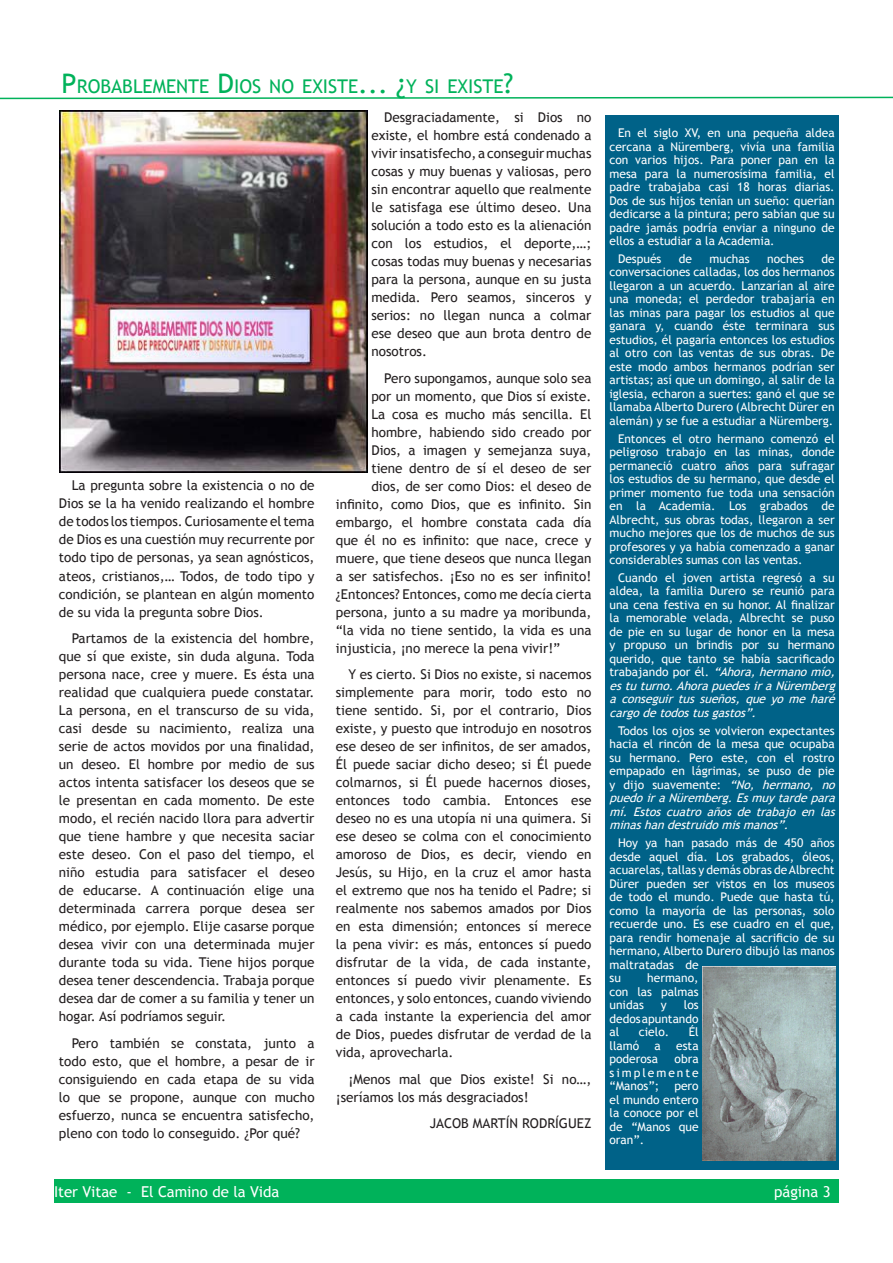
<style>
.page{position:relative;width:893px;height:1263px;background:#fff}
.page>*{position:absolute;margin:0;border:0;box-sizing:border-box;transform-origin:0 0}
.t1{font:18.9px "Trebuchet MS";color:#00b25a}
.t2{font:15px "Trebuchet MS";color:#fff}
.GENERAL_TODO{font:13.5px/18px "Trebuchet MS";color:#231f20;text-align:justify}
.t3{font:12px/13.5px "Trebuchet MS";color:#fff;text-align:justify}
.s1{font-size:27px}
.s2{font-style:italic}
</style>
<div class="page">
<div style="left:54px;top:1179px;width:785px;height:24px;background:#00b25a"></div>
<svg style="left:0;top:96px;width:893px;height:4px"></svg>
<img style="left:60px;top:111px;width:307px;height:361px">
<div style="left:605px;top:115px;width:234px;height:1054px;background:#006288"></div>
<img style="left:703px;top:966px;width:133px;height:194px">
<p class="t1" style="left:62px;top:75px;width:453px"><span class="s1">P</span>ROBABLEMENTE <span class="s1">D</span>IOS NO EXISTE<span class="s1">... ¿</span>Y SI EXISTE<span class="s1">?</span></p>
<p class="GENERAL_TODO" style="left:59px;top:477px;width:257px;text-indent:13px">La pregunta sobre la existencia o no de Dios se la ha venido realizando el hombre de todos los tiempos. Curiosamente el tema de Dios es una cuestión muy recurrente por todo tipo de personas, ya sean agnósticos, ateos, cristianos,… Todos, de todo tipo y condición, se plantean en algún momento de su vida la pregunta sobre Dios.</p>
<p class="GENERAL_TODO" style="left:59px;top:629px;width:257px;text-indent:13px">Partamos de la existencia del hombre, que sí que existe, sin duda alguna. Toda persona nace, cree y muere. Es ésta una realidad que cualquiera puede constatar.<br>La persona, en el transcurso de su vida, casi desde su nacimiento, realiza una serie de actos movidos por una finalidad, un deseo. El hombre por medio de sus actos intenta satisfacer los deseos que se le presentan en cada momento. De este modo, el recién nacido llora para advertir que tiene hambre y que necesita saciar este deseo. Con el paso del tiempo, el niño estudia para satisfacer el deseo de educarse. A continuación elige una determinada carrera porque desea ser médico, por ejemplo. Elije casarse porque desea vivir con una determinada mujer durante toda su vida. Tiene hijos porque desea tener descendencia. Trabaja porque desea dar de comer a su familia y tener un hogar. Así podríamos seguir.</p>
<p class="GENERAL_TODO" style="left:59px;top:1034px;width:257px;text-indent:13px">Pero también se constata, junto a todo esto, que el hombre, a pesar de ir consiguiendo en cada etapa de su vida lo que se propone, aunque con mucho esfuerzo, nunca se encuentra satisfecho, pleno con todo lo conseguido. ¿Por qué?</p>
<p class="GENERAL_TODO" style="left:371px;top:108px;width:222px;text-indent:13px">Desgraciadamente, si Dios no existe, el hombre está condenado a vivir insatisfecho, a conseguir muchas cosas y muy buenas y valiosas, pero sin encontrar aquello que realmente le satisfaga ese último deseo. Una solución a todo esto es la alienación con los estudios, el deporte,…; cosas todas muy buenas y necesarias para la persona, aunque en su justa medida. Pero seamos, sinceros y serios: no llegan nunca a colmar ese deseo que aun brota dentro de nosotros.</p>
<p class="GENERAL_TODO" style="left:384px;top:369px;width:209px">Pero supongamos, aunque solo sea</p>
<p class="GENERAL_TODO" style="left:371px;top:387px;width:222px">por un momento, que Dios sí existe.</p>
<p class="GENERAL_TODO" style="left:371px;top:405px;width:222px">La cosa es mucho más sencilla. El</p>
<p class="GENERAL_TODO" style="left:371px;top:423px;width:222px">hombre, habiendo sido creado por</p>
<p class="GENERAL_TODO" style="left:371px;top:441px;width:222px">Dios, a imagen y semejanza suya,</p>
<p class="GENERAL_TODO" style="left:371px;top:459px;width:222px">tiene dentro de sí el deseo de ser</p>
<p class="GENERAL_TODO" style="left:371px;top:477px;width:222px">dios, de ser como Dios: el deseo de</p>
<p class="GENERAL_TODO" style="left:336px;top:495px;width:257px">infinito, como Dios, que es infinito. Sin</p>
<p class="GENERAL_TODO" style="left:336px;top:513px;width:257px">embargo, el hombre constata cada día</p>
<p class="GENERAL_TODO" style="left:336px;top:531px;width:257px">que él no es infinito: que nace, crece y</p>
<p class="GENERAL_TODO" style="left:336px;top:549px;width:257px">muere, que tiene deseos que nunca llegan</p>
<p class="GENERAL_TODO" style="left:336px;top:567px;width:257px">a ser satisfechos. ¡Eso no es ser infinito!</p>
<p class="GENERAL_TODO" style="left:336px;top:585px;width:257px">¿Entonces? Entonces, como me decía cierta</p>
<p class="GENERAL_TODO" style="left:336px;top:603px;width:257px">persona, junto a su madre ya moribunda,</p>
<p class="GENERAL_TODO" style="left:336px;top:621px;width:257px">“la vida no tiene sentido, la vida es una</p>
<p class="GENERAL_TODO" style="left:336px;top:639px;width:226px">injusticia, ¡no merece la pena vivir!”</p>
<p class="GENERAL_TODO" style="left:336px;top:665px;width:257px;text-indent:13px">Y es cierto. Si Dios no existe, si nacemos simplemente para morir, todo esto no tiene sentido. Si, por el contrario, Dios existe, y puesto que introdujo en nosotros ese deseo de ser infinitos, de ser amados, Él puede saciar dicho deseo; si Él puede colmarnos, si Él puede hacernos dioses, entonces todo cambia. Entonces ese deseo no es una utopía ni una quimera. Si ese deseo se colma con el conocimiento amoroso de Dios, es decir, viendo en Jesús, su Hijo, en la cruz el amor hasta el extremo que nos ha tenido el Padre; si realmente nos sabemos amados por Dios en esta dimensión; entonces sí merece la pena vivir: es más, entonces sí puedo disfrutar de la vida, de cada instante, entonces sí puedo vivir plenamente. Es entonces, y solo entonces, cuando viviendo a cada instante la experiencia del amor de Dios, puedes disfrutar de verdad de la vida, aprovecharla.</p>
<p class="GENERAL_TODO" style="left:336px;top:1070px;width:257px;text-indent:13px">¡Menos mal que Dios existe! Si no…, ¡seríamos los más desgraciados!</p>
<p class="GENERAL_TODO" style="left:430px;top:1114px;width:163px">JACOB MARTÍN RODRÍGUEZ</p>
<p class="t3" style="left:609px;top:126px;width:227px;text-indent:9px">En el siglo XV, en una pequeña aldea cercana a Nüremberg, vivía una familia con varios hijos. Para poner pan en la mesa para la numerosísima familia, el padre trabajaba casi 18 horas diarias.<br>Dos de sus hijos tenían un sueño: querían dedicarse a la pintura; pero sabían que su padre jamás podría enviar a ninguno de ellos a estudiar a la Academia.</p>
<p class="t3" style="left:618px;top:252px;width:45px">Después</p>
<p class="t3" style="left:679px;top:252px;width:15px">de</p>
<p class="t3" style="left:709px;top:252px;width:42px">muchas</p>
<p class="t3" style="left:767px;top:252px;width:38px">noches</p>
<p class="t3" style="left:609px;top:252px;width:227px;text-indent:212px">de conversaciones calladas, los dos hermanos llegaron a un acuerdo. Lanzarían al aire una moneda; el perdedor trabajaría en las minas para pagar los estudios al que ganara y, cuando éste terminara sus estudios, él pagaría entonces los estudios al otro con las ventas de sus obras. De este modo ambos hermanos podrían ser artistas; así que un domingo, al salir de la iglesia, echaron a suertes: ganó el que se llamaba Alberto Durero (Albrecht Dürer en alemán) y se fue a estudiar a Nüremberg.</p>
<p class="t3" style="left:609px;top:432px;width:227px;text-indent:9px">Entonces el otro hermano comenzó el peligroso trabajo en las minas, donde permaneció cuatro años para sufragar los estudios de su hermano, que desde el primer momento fue toda una sensación en la Academia. Los grabados de Albrecht, sus obras todas, llegaron a ser mucho mejores que los de muchos de sus profesores y ya había comenzado a ganar considerables sumas con las ventas.</p>
<p class="t3" style="left:609px;top:571px;width:231px;text-align:left;text-indent:9px">Cuando el joven artista regresó a su aldea, la familia Durero se reunió para una cena festiva en su honor. Al finalizar la memorable velada, Albrecht se puso de pie en su lugar de honor en la mesa y propuso un brindis por su hermano querido, que tanto se había sacrificado t r a b a j a n d o p o r é l . <span class="s2">“Ahora,hermanomío, estuturno.AhorapuedesiraNüremberg a conseguir tus sueños, que yo me haré cargodetodostusgastos”.</span></p>
<p class="t3" style="left:609px;top:724px;width:231px;text-align:left;text-indent:9px">Todos los ojos se volvieron expectantes hacia el rincón de la mesa que ocupaba su hermano. Pero este, con el rostro empapado en lágrimas, se puso de pie y dijo suavemente: <span class="s2">“No, hermano, no puedoiraNüremberg.Esmuytardepara mí. Estos cuatro años de trabajo en las minashandestruidomismanos”.</span></p>
<p class="t3" style="left:609px;top:836px;width:227px;text-align:left;text-indent:9px">Hoy ya han pasado más de 450 años desde aquel día. Los grabados, óleos, acuarelas, tallas y demás obras de Albrecht<br>Dürer pueden ser vistos en los museos de todo el mundo. Puede que hasta tú, como la mayoría de las personas, solo recuerde uno. Es ese cuadro en el que, para rendir homenaje al sacrificio de su hermano, Alberto Durero dibujó las manos maltratadas de<br>su</p>
<p class="t3" style="left:609px;top:971px;width:91px;text-indent:38px">hermano, con las palmas unidas</p>
<p class="t3" style="left:609px;top:998px;width:91px;text-indent:74px">los dedos apuntando al</p>
<p class="t3" style="left:661px;top:998px;width:7px">y</p>
<p class="t3" style="left:639px;top:1025px;width:32px">cielo.</p>
<p class="t3" style="left:689px;top:1025px;width:11px">Él</p>
<p class="t3" style="left:609px;top:1039px;width:31px">llamó</p>
<p class="t3" style="left:655px;top:1039px;width:8px">a</p>
<p class="t3" style="left:676px;top:1039px;width:24px">esta</p>
<p class="t3" style="left:609px;top:1052px;width:50px">poderosa</p>
<p class="t3" style="left:609px;top:1052px;width:91px;text-indent:65px">obra simplemente “Manos”;</p>
<p class="t3" style="left:609px;top:1079px;width:91px;text-indent:65px">pero el mundo entero la conoce por el de “Manos que oran”.</p>
<p class="t2" style="left:54px;top:1182px;width:227px">Iter Vitae - El Camino de la Vida</p>
<p class="t2" style="left:774px;top:1182px;width:58px">página 3</p>
</div>
